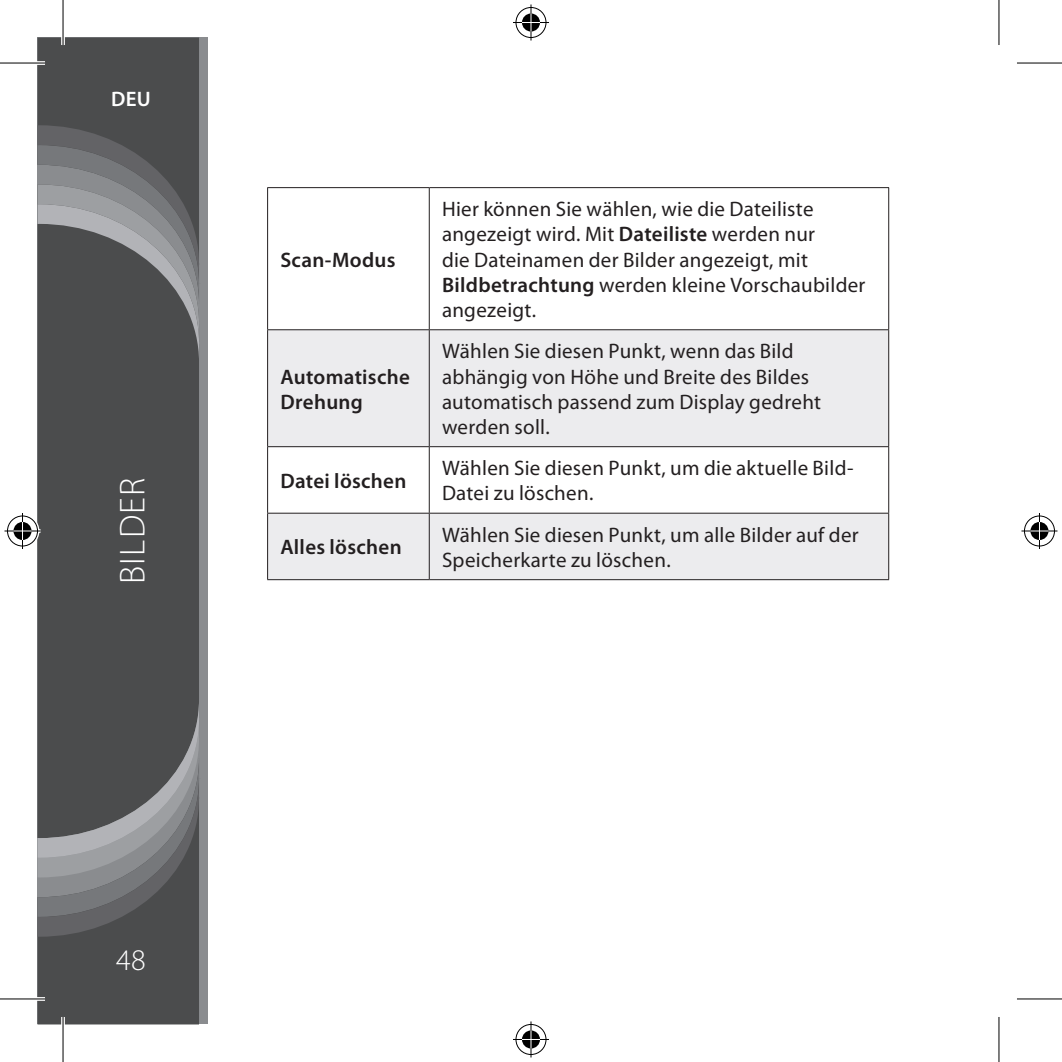
<style>
.page{position:relative;width:1062px;height:1062px;background:#fff}
.page>*{position:absolute;margin:0;border:0;box-sizing:border-box;transform-origin:0 0}
.t1{font:300 36px "Myriad Pro";letter-spacing:.035em;color:#fff}
.t2{font:300 30px "Myriad Pro";color:#fff}
.t3{font:21px/25.2px "Myriad Pro";letter-spacing:.015em;color:#231f20}
.t4{font:600 21px/25.2px "Myriad Pro";letter-spacing:.015em;color:#231f20}
.t5{font:600 21px "Myriad Pro";color:#fff}
.s1{font-weight:600}
</style>
<div class="page">
<div style="left:37px;top:37px;width:171px;height:987px;background:#8a8c8f"></div>
<div style="left:37px;top:363px;width:162px;height:336px;background:#4b4c4d"></div>
<svg style="left:37px;top:37px;width:162px;height:326px;background:#5e5f60"></svg>
<svg style="left:37px;top:699px;width:162px;height:325px;background:#5e5f60"></svg>
<svg style="left:268px;top:330px;width:620px;height:249px;fill:#ececee"></svg>
<hr style="left:267px;top:187px;width:162px;height:1px;background:#231f20">
<hr style="left:267px;top:188px;width:1px;height:141px;background:#231f20">
<hr style="left:429px;top:187px;width:460px;height:1px;background:#231f20">
<hr style="left:429px;top:188px;width:1px;height:141px;background:#231f20">
<hr style="left:888px;top:188px;width:1px;height:141px;background:#231f20">
<hr style="left:267px;top:329px;width:162px;height:1px;background:#231f20">
<hr style="left:267px;top:330px;width:1px;height:116px;background:#231f20">
<hr style="left:429px;top:329px;width:460px;height:1px;background:#231f20">
<hr style="left:429px;top:330px;width:1px;height:116px;background:#231f20">
<hr style="left:888px;top:330px;width:1px;height:116px;background:#231f20">
<hr style="left:267px;top:446px;width:162px;height:1px;background:#231f20">
<hr style="left:267px;top:447px;width:1px;height:66px;background:#231f20">
<hr style="left:429px;top:446px;width:460px;height:1px;background:#231f20">
<hr style="left:429px;top:447px;width:1px;height:66px;background:#231f20">
<hr style="left:888px;top:447px;width:1px;height:66px;background:#231f20">
<hr style="left:267px;top:512px;width:162px;height:1px;background:#231f20">
<hr style="left:267px;top:513px;width:1px;height:66px;background:#231f20">
<hr style="left:429px;top:512px;width:460px;height:1px;background:#231f20">
<hr style="left:429px;top:513px;width:1px;height:66px;background:#231f20">
<hr style="left:888px;top:513px;width:1px;height:66px;background:#231f20">
<hr style="left:267px;top:579px;width:162px;height:1px;background:#231f20">
<hr style="left:429px;top:579px;width:460px;height:1px;background:#231f20">
<svg style="left:37px;top:61px;width:8px;height:4px"></svg>
<hr style="left:0;top:997px;width:45px;height:3px;background:#fff">
<svg style="left:61px;top:37px;width:4px;height:8px"></svg>
<svg style="left:61px;top:1016px;width:4px;height:9px"></svg>
<hr style="left:0;top:62px;width:45px;height:2px;background:#000">
<hr style="left:1016px;top:62px;width:45px;height:2px;background:#000">
<hr style="left:0;top:998px;width:45px;height:1px;background:#000">
<hr style="left:1016px;top:998px;width:45px;height:1px;background:#000">
<hr style="left:62px;top:0;width:2px;height:45px;background:#000">
<hr style="left:62px;top:1016px;width:2px;height:45px;background:#000">
<hr style="left:998px;top:0;width:1px;height:45px;background:#000">
<hr style="left:998px;top:1016px;width:1px;height:45px;background:#000">
<div style="left:514px;top:6px;width:34px;height:33px;border:4px solid #fff;border-radius:50%"></div>
<hr style="left:513px;top:21px;width:36px;height:3px;background:#fff">
<svg style="left:529px;top:4px;width:4px;height:36px"></svg>
<div style="left:520px;top:12px;width:22px;height:21px;border:4px solid #fff;border-radius:50%"></div>
<div style="left:515px;top:7px;width:31px;height:31px;border:1px solid #000;border-radius:50%"></div>
<hr style="left:513px;top:22px;width:36px;height:1px;background:#000">
<hr style="left:530px;top:4px;width:1px;height:36px;background:#000">
<svg style="left:522px;top:14px;width:18px;height:18px"></svg>
<div style="left:514px;top:1022px;width:34px;height:34px;border:4px solid #fff;border-radius:50%"></div>
<svg style="left:513px;top:1037px;width:36px;height:4px"></svg>
<svg style="left:529px;top:1021px;width:4px;height:36px"></svg>
<div style="left:520px;top:1028px;width:22px;height:22px;border:4px solid #fff;border-radius:50%"></div>
<div style="left:515px;top:1024px;width:31px;height:30px;border:1px solid #000;border-radius:50%"></div>
<hr style="left:513px;top:1038px;width:36px;height:1px;background:#000">
<hr style="left:530px;top:1021px;width:1px;height:36px;background:#000">
<svg style="left:522px;top:1030px;width:18px;height:18px"></svg>
<div style="left:6px;top:514px;width:33px;height:34px;border:4px solid #fff;border-radius:50%"></div>
<svg style="left:4px;top:529px;width:36px;height:4px"></svg>
<hr style="left:21px;top:513px;width:3px;height:36px;background:#fff">
<div style="left:12px;top:520px;width:21px;height:22px;border:4px solid #fff;border-radius:50%"></div>
<div style="left:7px;top:515px;width:31px;height:31px;border:1px solid #000;border-radius:50%"></div>
<hr style="left:4px;top:530px;width:36px;height:1px;background:#000">
<hr style="left:22px;top:513px;width:1px;height:36px;background:#000">
<svg style="left:14px;top:522px;width:18px;height:18px"></svg>
<div style="left:1022px;top:514px;width:34px;height:34px;border:4px solid #fff;border-radius:50%"></div>
<svg style="left:1021px;top:529px;width:36px;height:4px"></svg>
<svg style="left:1037px;top:513px;width:4px;height:36px"></svg>
<div style="left:1028px;top:520px;width:22px;height:22px;border:4px solid #fff;border-radius:50%"></div>
<div style="left:1024px;top:515px;width:30px;height:31px;border:1px solid #000;border-radius:50%"></div>
<hr style="left:1021px;top:530px;width:36px;height:1px;background:#000">
<hr style="left:1038px;top:513px;width:1px;height:36px;background:#000">
<svg style="left:1030px;top:522px;width:18px;height:18px"></svg>
<p class="t5" style="left:111px;top:85px;width:41px">DEU</p>
<h1 class="t1" style="left:113px;top:584px;width:108px;rotate:-90deg">BILDER</h1>
<p class="t4" style="left:280px;top:246px;width:117px">Scan-Modus</p>
<p class="t4" style="left:280px;top:363px;width:131px">Automatische<br>Drehung</p>
<p class="t4" style="left:280px;top:467px;width:128px">Datei löschen</p>
<p class="t4" style="left:280px;top:534px;width:123px">Alles löschen</p>
<p class="t3" style="left:442px;top:196px;width:425px">Hier können Sie wählen, wie die Dateiliste angezeigt wird. Mit <span class="s1">Dateiliste</span> werden nur<br>die Dateinamen der Bilder angezeigt, mit <span class="s1">Bildbetrachtung</span> werden kleine Vorschaubilder angezeigt.</p>
<p class="t3" style="left:442px;top:338px;width:380px">Wählen Sie diesen Punkt, wenn das Bild abhängig von Höhe und Breite des Bildes automatisch passend zum Display gedreht werden soll.</p>
<p class="t3" style="left:442px;top:455px;width:413px">Wählen Sie diesen Punkt, um die aktuelle Bild-<br>Datei zu löschen.</p>
<p class="t3" style="left:442px;top:521px;width:418px">Wählen Sie diesen Punkt, um alle Bilder auf der<br>Speicherkarte zu löschen.</p>
<h2 class="t2" style="left:116px;top:943px;width:31px">48</h2>
</div>
